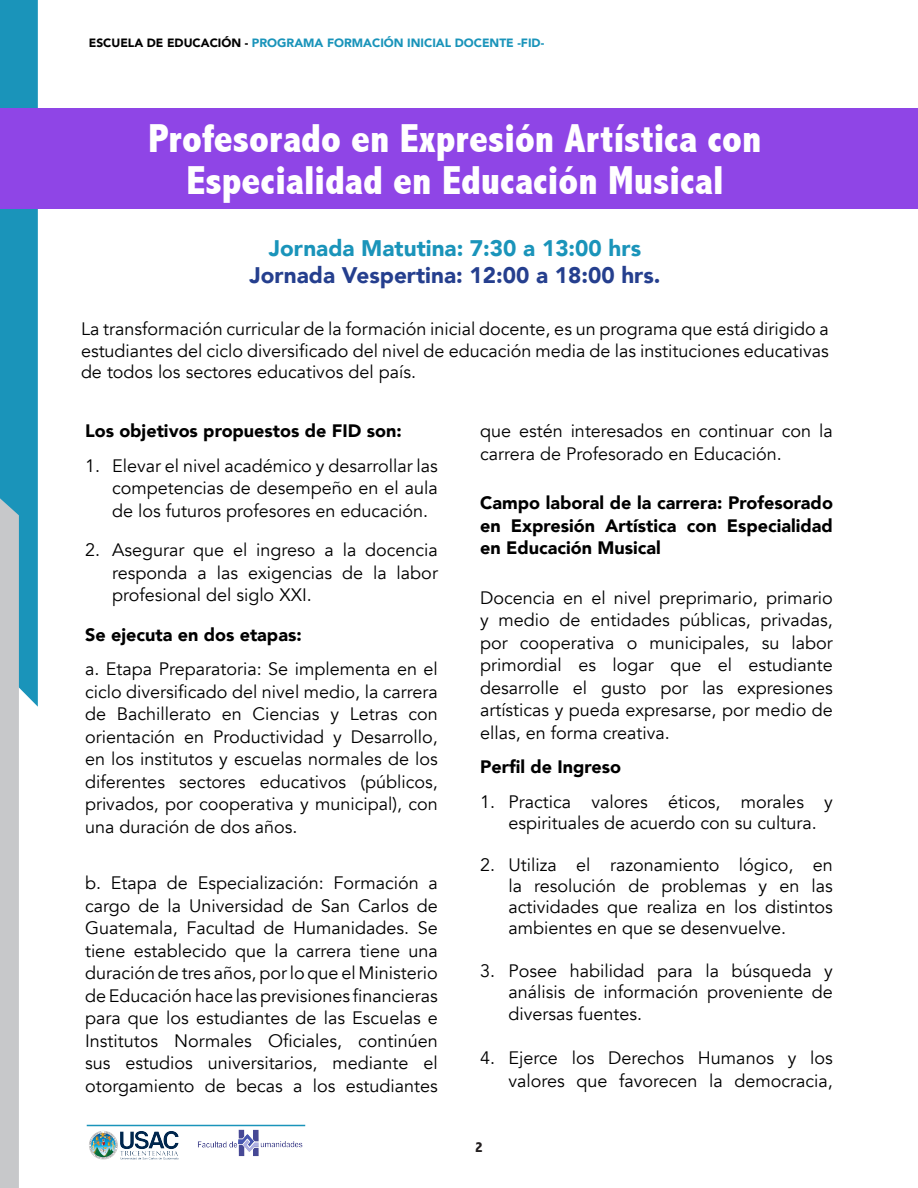
<style>
.page{position:relative;width:918px;height:1188px;background:#fff}
.page>*{position:absolute;margin:0;border:0;box-sizing:border-box;transform-origin:0 0}
.t1{font:800 condensed 40.5px/42px "Abadi";color:#fff;text-align:center}
.t2{font:900 22.5px "Avenir";color:#253f8e}
.t3{font:900 22.5px "Avenir";color:#1a94ba}
.t4{font:18px/22.5px "Avenir";color:#000;text-align:justify}
.t5{font:900 18px/22.5px "Avenir";color:#000;text-align:justify}
.t6{font:800 condensed 15px "Abadi";color:#231f20}
.t7{font:900 12px "Avenir";color:#1a94ba}
.s1{color:#000}
</style>
<div class="page">
<svg style="left:0;top:0;width:38px;height:1188px"></svg>
<img style="left:191px;top:1124px;width:115px;height:33px">
<img style="left:89px;top:1131px;width:90px;height:29px">
<hr style="left:87px;top:1125px;width:218px;height:1px;background:#1a94ba">
<div style="left:0;top:108px;width:918px;height:101px;background:#8f45e6"></div>
<p class="t7" style="left:89px;top:33px;width:457px"><span class="s1">ESCUELA DE EDUCACIÓN -</span> PROGRAMA FORMACIÓN INICIAL DOCENTE -FID-</p>
<h1 class="t1" style="left:148px;top:118px;width:615px">Profesorado en Expresión Artística con<br>Especialidad en Educación Musical</h1>
<p class="t3" style="left:269px;top:229px;width:374px">Jornada Matutina: 7:30 a 13:00 hrs</p>
<p class="t2" style="left:249px;top:256px;width:413px">Jornada Vespertina: 12:00 a 18:00 hrs.</p>
<p class="t4" style="left:81px;top:318px;width:749px;line-height:21.6px">La transformación curricular de la formación inicial docente, es un programa que está dirigido a estudiantes del ciclo diversificado del nivel de educación media de las instituciones educativas de todos los sectores educativos del país.</p>
<p class="t5" style="left:85px;top:419px;width:318px">Los objetivos propuestos de FID son:</p>
<p class="t4" style="left:112px;top:454px;width:327px;text-indent:-27px">1. Elevar el nivel académico y desarrollar las competencias de desempeño en el aula de los futuros profesores en educación.</p>
<p class="t4" style="left:112px;top:539px;width:327px;text-indent:-27px">2. Asegurar que el ingreso a la docencia responda a las exigencias de la labor profesional del siglo XXI.</p>
<p class="t5" style="left:85px;top:623px;width:218px">Se ejecuta en dos etapas:</p>
<p class="t4" style="left:85px;top:658px;width:354px">a. Etapa Preparatoria: Se implementa en el ciclo diversificado del nivel medio, la carrera de Bachillerato en Ciencias y Letras con orientación en Productividad y Desarrollo, en los institutos y escuelas normales de los diferentes sectores educativos (públicos, privados, por cooperativa y municipal), con una duración de dos años.</p>
<p class="t4" style="left:480px;top:420px;width:354px">que estén interesados en continuar con la carrera de Profesorado en Educación.</p>
<p class="t5" style="left:480px;top:491px;width:354px">Campo laboral de la carrera: Profesorado en Expresión Artística con Especialidad en Educación Musical</p>
<p class="t4" style="left:480px;top:586px;width:354px">Docencia en el nivel preprimario, primario y medio de entidades públicas, privadas, por cooperativa o municipales, su labor primordial es logar que el estudiante desarrolle el gusto por las expresiones artísticas y pueda expresarse, por medio de ellas, en forma creativa.</p>
<p class="t5" style="left:480px;top:755px;width:142px">Perfil de Ingreso</p>
<p class="t4" style="left:509px;top:791px;width:326px;line-height:21px;text-indent:-28px">1. Practica valores éticos, morales y espirituales de acuerdo con su cultura.</p>
<p class="t4" style="left:509px;top:855px;width:326px;line-height:21px;text-indent:-28px">2. Utiliza el razonamiento lógico, en la resolución de problemas y en las actividades que realiza en los distintos ambientes en que se desenvuelve.</p>
<p class="t4" style="left:509px;top:960px;width:326px;line-height:21.8px;text-indent:-28px">3. Posee habilidad para la búsqueda y análisis de información proveniente de diversas fuentes.</p>
<p class="t4" style="left:480px;top:1047px;width:354px;text-align:right">4. Ejerce los Derechos Humanos y los valores que favorecen la democracia,</p>
<p class="t4" style="left:85px;top:872px;width:354px">b. Etapa de Especialización: Formación a cargo de la Universidad de San Carlos de Guatemala, Facultad de Humanidades. Se tiene establecido que la carrera tiene una duración de tres años, por lo que el Ministerio de Educación hace las previsiones financieras para que los estudiantes de las Escuelas e Institutos Normales Oficiales, continúen sus estudios universitarios, mediante el otorgamiento de becas a los estudiantes</p>
<p class="t6" style="left:475px;top:1138px;width:9px">2</p>
</div>
